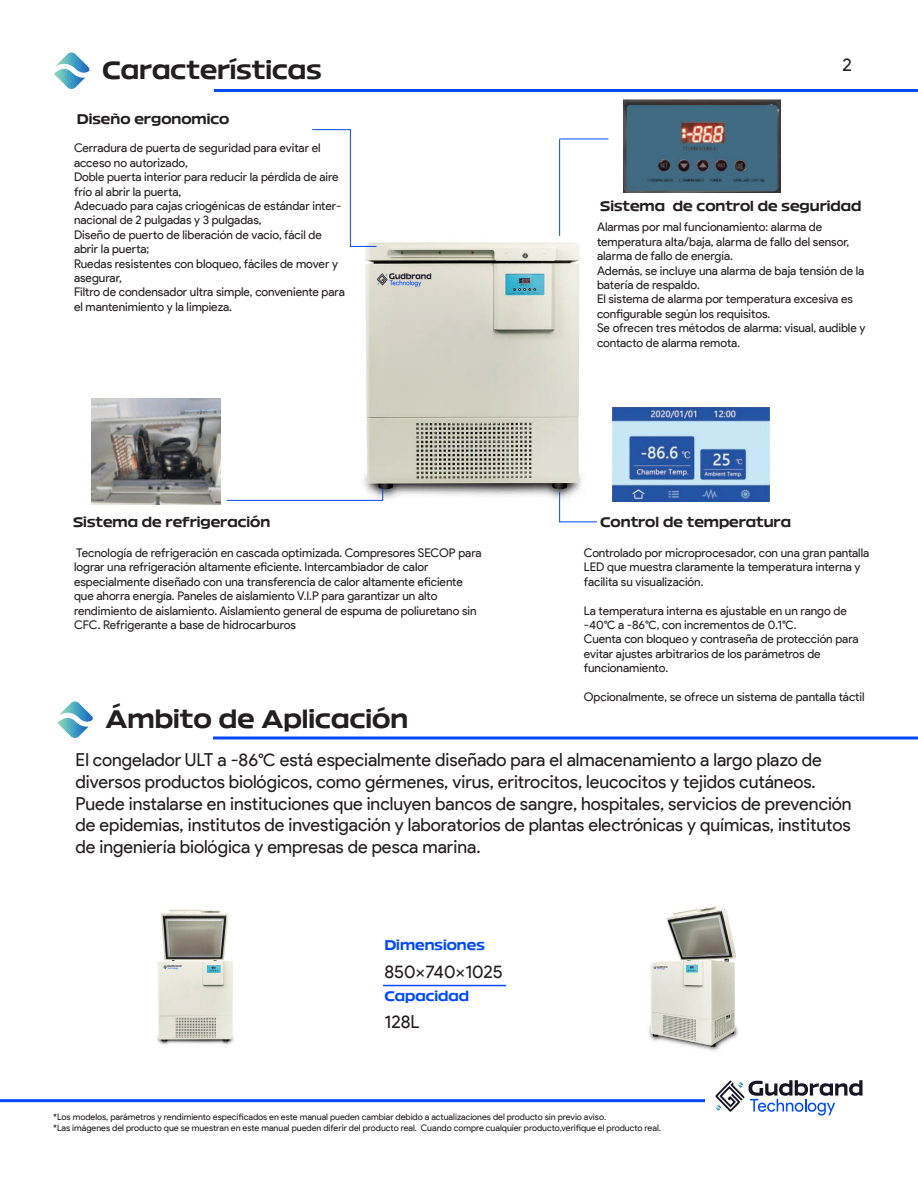
<style>
.page{position:relative;width:918px;height:1188px;background:#fff}
.page>*{position:absolute;margin:0;border:0;box-sizing:border-box;transform-origin:0 0}
.t1{font:700 27px "Bizmo Trial";color:#231f20}
.Cuerpo_de_texto{font:18px/21.6px "Product Sans";letter-spacing:-.005em;color:#231f20}
.Subtitulos{font:700 15px "Bizmo Trial";color:#231f20}
.Subtitulos-2{font:700 15px "Bizmo Trial";color:#004afc}
.Cuerpo_pequeño{font:12px/14.4px "Product Sans";letter-spacing:-.005em;color:#231f20}
.t2{font:9px/10.8px "Product Sans";letter-spacing:-.005em;color:#231f20}
</style>
<div class="page">
<svg style="left:213px;top:736px;width:705px;height:4px;background:#3f76fd"></svg>
<hr style="left:214px;top:89px;width:704px;height:3px;background:#0049fd">
<svg style="left:57px;top:701px;width:36px;height:37px"></svg>
<svg style="left:54px;top:52px;width:35px;height:37px"></svg>
<hr style="left:0;top:1099px;width:705px;height:3px;background:#0049fd">
<svg style="left:715px;top:1080px;width:147px;height:36px"></svg>
<img style="left:364px;top:179px;width:294px;height:323px">
<hr style="left:559px;top:139px;width:49px;height:1px;background:#004afc">
<hr style="left:559px;top:139px;width:1px;height:97px;background:#004afc">
<svg style="left:226px;top:488px;width:157px;height:13px"></svg>
<svg style="left:559px;top:491px;width:39px;height:32px"></svg>
<hr style="left:383px;top:985px;width:123px;height:1px;background:#0049fd">
<img style="left:613px;top:407px;width:157px;height:94px">
<svg style="left:312px;top:129px;width:65px;height:118px"></svg>
<img style="left:622px;top:99px;width:159px;height:93px">
<img style="left:91px;top:399px;width:130px;height:105px">
<img style="left:648px;top:906px;width:91px;height:145px">
<img style="left:157px;top:909px;width:77px;height:136px">
<h1 class="t1" style="left:102px;top:56px;width:221px">Características</h1>
<p class="Subtitulos" style="left:77px;top:111px;width:154px">Diseño ergonomico</p>
<p class="Cuerpo_pequeño" style="left:74px;top:141px;width:248px">Cerradura de puerta de seguridad para evitar el acceso no autorizado,</p>
<p class="Cuerpo_pequeño" style="left:74px;top:170px;width:266px">Doble puerta interior para reducir la pérdida de aire frío al abrir la puerta,</p>
<p class="Cuerpo_pequeño" style="left:74px;top:199px;width:269px">Adecuado para cajas criogénicas de estándar inter&shy;nacional de 2 pulgadas y 3 pulgadas,</p>
<p class="Cuerpo_pequeño" style="left:74px;top:228px;width:249px">Diseño de puerto de liberación de vacío, fácil de abrir la puerta;</p>
<p class="Cuerpo_pequeño" style="left:74px;top:256px;width:266px">Ruedas resistentes con bloqueo, fáciles de mover y asegurar,</p>
<p class="Cuerpo_pequeño" style="left:74px;top:285px;width:272px">Filtro de condensador ultra simple, conveniente para el mantenimiento y la limpieza.</p>
<p class="Subtitulos" style="left:73px;top:514px;width:199px">Sistema de refrigeración</p>
<p class="Cuerpo_pequeño" style="left:74px;top:546px;width:409px">Tecnología de refrigeración en cascada optimizada. Compresores SECOP para lograr una refrigeración altamente eficiente. Intercambiador de calor</p>
<p class="Cuerpo_pequeño" style="left:74px;top:575px;width:390px">especialmente diseñado con una transferencia de calor altamente eficiente que ahorra energía. Paneles de aislamiento V.I.P para garantizar un alto</p>
<p class="Cuerpo_pequeño" style="left:74px;top:604px;width:404px">rendimiento de aislamiento. Aislamiento general de espuma de poliuretano sin<br>CFC. Refrigerante a base de hidrocarburos</p>
<h1 class="t1" style="left:105px;top:705px;width:304px">Ámbito de Aplicación</h1>
<p class="Cuerpo_de_texto" style="left:842px;top:55px;width:11px">2</p>
<p class="Subtitulos" style="left:600px;top:198px;width:263px">Sistema de control de seguridad</p>
<p class="Cuerpo_pequeño" style="left:597px;top:220px;width:227px">Alarmas por mal funcionamiento: alarma de</p>
<p class="Cuerpo_pequeño" style="left:597px;top:235px;width:254px">temperatura alta/baja, alarma de fallo del sensor,</p>
<p class="Cuerpo_pequeño" style="left:597px;top:249px;width:137px">alarma de fallo de energía.</p>
<p class="Cuerpo_pequeño" style="left:597px;top:263px;width:269px">Además, se incluye una alarma de baja tensión de la batería de respaldo.</p>
<p class="Cuerpo_pequeño" style="left:597px;top:292px;width:258px">El sistema de alarma por temperatura excesiva es configurable según los requisitos.</p>
<p class="Cuerpo_pequeño" style="left:597px;top:321px;width:270px">Se ofrecen tres métodos de alarma: visual, audible y contacto de alarma remota.</p>
<p class="Subtitulos" style="left:600px;top:514px;width:192px">Control de temperatura</p>
<p class="Cuerpo_pequeño" style="left:584px;top:546px;width:287px">Controlado por microprocesador, con una gran pantalla<br>LED que muestra claramente la temperatura interna y facilita su visualización.</p>
<p class="Cuerpo_pequeño" style="left:584px;top:604px;width:264px">La temperatura interna es ajustable en un rango de -40°C a -86°C, con incrementos de 0.1°C.</p>
<p class="Cuerpo_pequeño" style="left:584px;top:632px;width:276px">Cuenta con bloqueo y contraseña de protección para evitar ajustes arbitrarios de los parámetros de</p>
<p class="Cuerpo_pequeño" style="left:584px;top:661px;width:86px">funcionamiento.</p>
<p class="Cuerpo_pequeño" style="left:584px;top:690px;width:282px">Opcionalmente, se ofrece un sistema de pantalla táctil</p>
<p class="Cuerpo_de_texto" style="left:76px;top:750px;width:778px">El congelador ULT a -86°C está especialmente diseñado para el almacenamiento a largo plazo de diversos productos biológicos, como gérmenes, virus, eritrocitos, leucocitos y tejidos cutáneos.<br>Puede instalarse en instituciones que incluyen bancos de sangre, hospitales, servicios de prevención de epidemias, institutos de investigación y laboratorios de plantas electrónicas y químicas, institutos de ingeniería biológica y empresas de pesca marina.</p>
<p class="Subtitulos-2" style="left:384px;top:937px;width:102px">Dimensiones</p>
<p class="Cuerpo_de_texto" style="left:384px;top:961px;width:120px">850×740×1025</p>
<p class="Cuerpo_de_texto" style="left:384px;top:1011px;width:37px">128L</p>
<p class="Subtitulos-2" style="left:384px;top:989px;width:86px">Capacidad</p>
<p class="t2" style="left:53px;top:1112px;width:609px">*Los modelos, parámetros y rendimiento especificados en este manual pueden cambiar debido a actualizaciones del producto sin previo aviso.<br>*Las imágenes del producto que se muestran en este manual pueden diferir del producto real. Cuando compre cualquier producto,verifique el producto real.</p>
</div>
